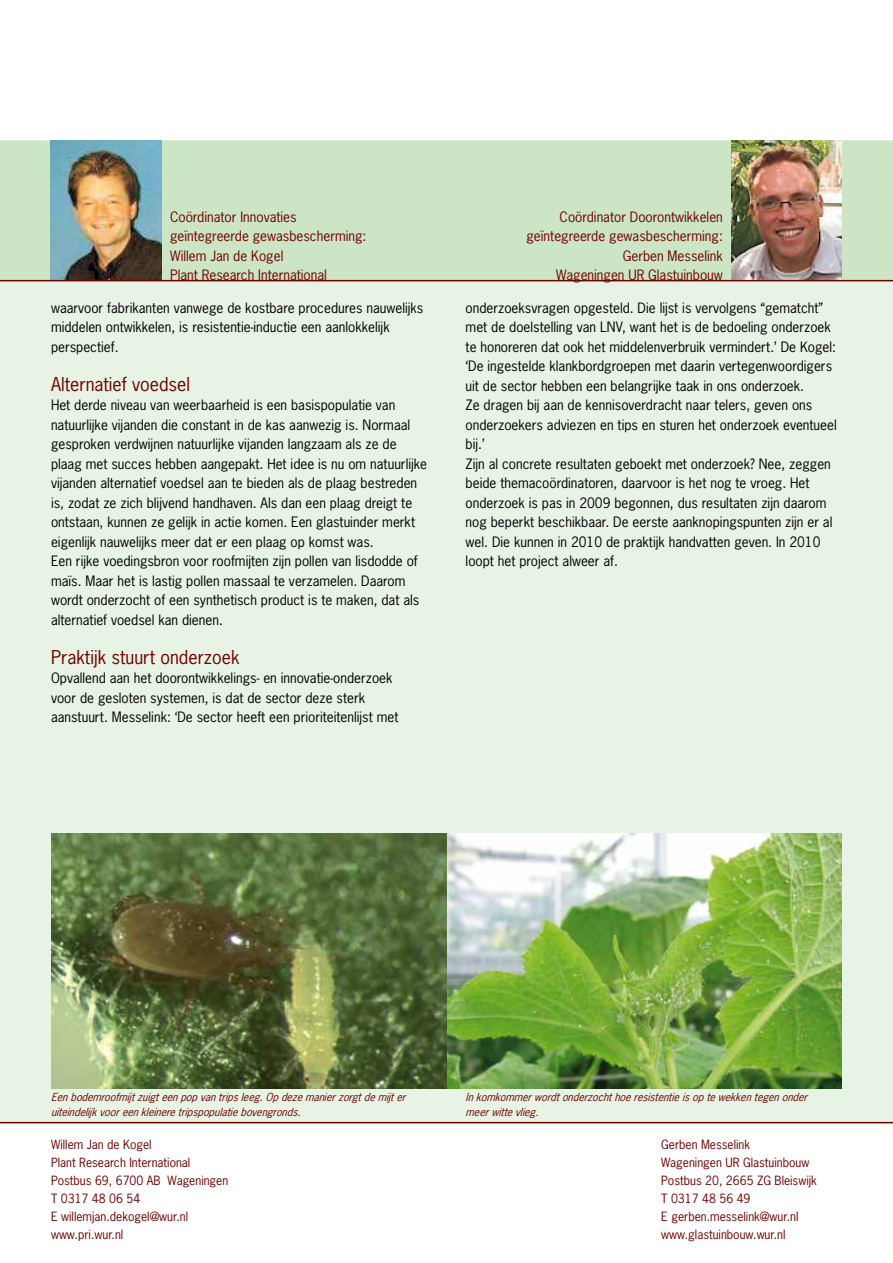
<style>
.page{position:relative;width:893px;height:1263px;background:#fff}
.page>*{position:absolute;margin:0;border:0;box-sizing:border-box;transform-origin:0 0}
.t1{font:18px "News Gothic Std";color:#6f0000}
.t2{font:13.5px/19.5px "News Gothic Std";color:#000}
.t3{font:13.5px/19.5px "News Gothic Std";color:#6f0000;text-align:right}
.t4{font:12px/18px "News Gothic Std";color:#6f0000}
.t5{font:italic 10.5px/15px "News Gothic Std";color:#6f0000}
</style>
<div class="page">
<div style="left:0;top:225px;width:893px;height:897px;background:#e7f3e4"></div>
<div style="left:0;top:140px;width:893px;height:140px;background:#cbe5c5"></div>
<hr style="left:0;top:1122px;width:893px;height:1px;background:#6f0000">
<img style="left:731px;top:140px;width:111px;height:140px">
<img style="left:51px;top:140px;width:111px;height:140px">
<img style="left:51px;top:833px;width:791px;height:256px">
<hr style="left:0;top:280px;width:893px;height:1px;background:#6f0000">
<p class="t3" style="left:170px;top:207px;width:198px;text-align:left">Coördinator Innovaties geïntegreerde gewasbescherming:<br>Willem Jan de Kogel<br>Plant Research International</p>
<p class="t2" style="left:51px;top:298px;width:374px">waarvoor fabrikanten vanwege de kostbare procedures nauwelijks middelen ontwikkelen, is resistentie-inductie een aanlokkelijk perspectief.</p>
<h1 class="t1" style="left:51px;top:372px;width:141px">Alternatief voedsel</h1>
<p class="t2" style="left:51px;top:395px;width:378px">Het derde niveau van weerbaarheid is een basispopulatie van natuurlijke vijanden die constant in de kas aanwezig is. Normaal gesproken verdwijnen natuurlijke vijanden langzaam als ze de plaag met succes hebben aangepakt. Het idee is nu om natuurlijke vijanden alternatief voedsel aan te bieden als de plaag bestreden is, zodat ze zich blijvend handhaven. Als dan een plaag dreigt te ontstaan, kunnen ze gelijk in actie komen. Een glastuinder merkt eigenlijk nauwelijks meer dat er een plaag op komst was.<br>Een rijke voedingsbron voor roofmijten zijn pollen van lisdodde of maïs. Maar het is lastig pollen massaal te verzamelen. Daarom wordt onderzocht of een synthetisch product is te maken, dat als alternatief voedsel kan dienen.</p>
<h1 class="t1" style="left:51px;top:645px;width:190px">Praktijk stuurt onderzoek</h1>
<p class="t2" style="left:51px;top:668px;width:349px">Opvallend aan het doorontwikkelings- en innovatie-onderzoek voor de gesloten systemen, is dat de sector deze sterk aanstuurt. Messelink: ‘De sector heeft een prioriteitenlijst met</p>
<p class="t3" style="left:526px;top:207px;width:198px">Coördinator Doorontwikkelen geïntegreerde gewasbescherming:<br>Gerben Messelink<br>Wageningen UR Glastuinbouw</p>
<p class="t2" style="left:466px;top:298px;width:373px">onderzoeksvragen opgesteld. Die lijst is vervolgens “gematcht” met de doelstelling van LNV, want het is de bedoeling onderzoek te honoreren dat ook het middelenverbruik vermindert.’ De Kogel: ‘De ingestelde klankbordgroepen met daarin vertegenwoordigers uit de sector hebben een belangrijke taak in ons onderzoek.<br>Ze dragen bij aan de kennisoverdracht naar telers, geven ons onderzoekers adviezen en tips en sturen het onderzoek eventueel bij.’<br>Zijn al concrete resultaten geboekt met onderzoek? Nee, zeggen beide themacoördinatoren, daarvoor is het nog te vroeg. Het onderzoek is pas in 2009 begonnen, dus resultaten zijn daarom nog beperkt beschikbaar. De eerste aanknopingspunten zijn er al wel. Die kunnen in 2010 de praktijk handvatten geven. In 2010 loopt het project alweer af.</p>
<p class="t5" style="left:51px;top:1089px;width:360px">Eenbodemroofmijtzuigteenpopvantripsleeg.Opdezemanierzorgtdemijter uiteindelijkvooreenkleineretripspopulatiebovengronds.</p>
<p class="t5" style="left:466px;top:1089px;width:347px">Inkomkommerwordtonderzochthoeresistentieisoptewekkentegenonder meerwittevlieg.</p>
<p class="t4" style="left:51px;top:1135px;width:179px">Willem Jan de Kogel<br>Plant Research International<br>Postbus 69, 6700 AB Wageningen<br>T 0317 48 06 54<br>E willemjan.dekogel@wur.nl www.pri.wur.nl</p>
<p class="t4" style="left:661px;top:1135px;width:157px">Gerben Messelink<br>Wageningen UR Glastuinbouw<br>Postbus 20, 2665 ZG Bleiswijk<br>T 0317 48 56 49<br>E gerben.messelink@wur.nl www.glastuinbouw.wur.nl</p>
</div>
